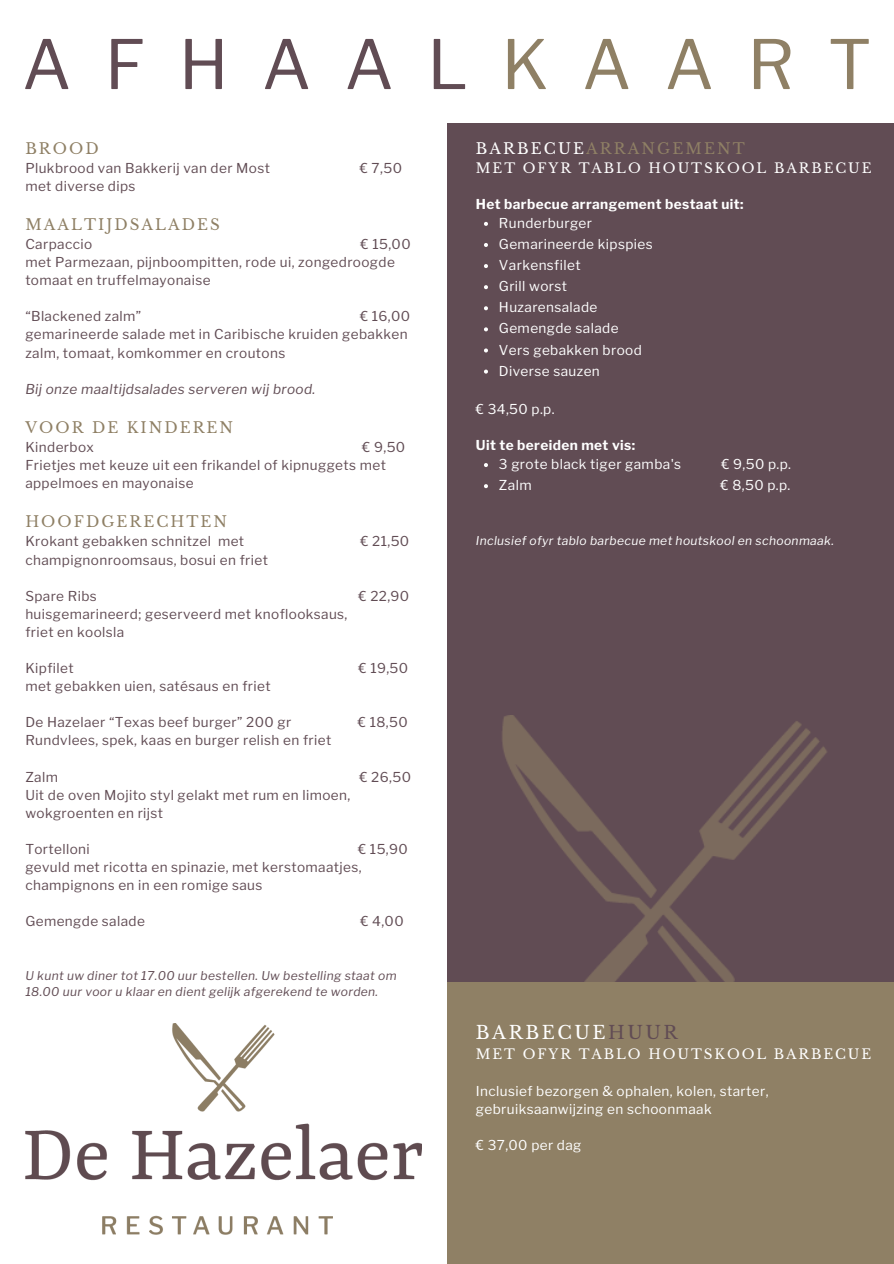
<style>
.page{position:relative;width:894px;height:1264px;background:#fff}
.page>*{position:absolute;margin:0;border:0;box-sizing:border-box;transform-origin:0 0}
.t1{font:67.5px "Libre Franklin";letter-spacing:.495em;color:#614c54}
.t2{font:18px "Libre Baskerville";letter-spacing:.14em;color:#fff}
.t3{font:15px "Libre Baskerville";letter-spacing:.135em;color:#8f8065}
.t4{font:13.5px/18.1px "Libre Franklin";letter-spacing:.03em;color:#614c54}
.t5{font:13.5px/18px "Libre Franklin";letter-spacing:.03em;color:#fff}
.t6{font:13.5px "Libre Baskerville";letter-spacing:.14em;color:#fff}
.t7{font:700 13.5px "Libre Franklin";letter-spacing:.03em;color:#fff}
.t8{font:italic 13.5px "Libre Franklin";letter-spacing:.03em;color:#614c54}
.t9{font:italic 12px/16px "Libre Franklin";letter-spacing:.03em;color:#614c54}
.t10{font:italic 12px "Libre Franklin";letter-spacing:.03em;color:#fff}
.s1{color:#8f8065}
.s2{color:#fff}
.s3{color:#614c54}
</style>
<div class="page">
<img style="left:25px;top:1023px;width:396px;height:211px">
<div style="left:446px;top:124px;width:447px;height:858px;background:#614c54"></div>
<img style="left:394px;top:715px;width:433px;height:319px">
<div style="left:446px;top:982px;width:447px;height:281px;background:#8f8065"></div>
<svg style="left:484px;top:222px;width:4px;height:4px"></svg>
<svg style="left:484px;top:243px;width:4px;height:4px"></svg>
<svg style="left:484px;top:264px;width:4px;height:4px"></svg>
<svg style="left:484px;top:285px;width:4px;height:4px"></svg>
<svg style="left:484px;top:306px;width:4px;height:4px"></svg>
<svg style="left:484px;top:327px;width:4px;height:4px"></svg>
<svg style="left:484px;top:348px;width:4px;height:4px"></svg>
<svg style="left:484px;top:369px;width:4px;height:4px"></svg>
<svg style="left:484px;top:463px;width:4px;height:4px"></svg>
<svg style="left:484px;top:484px;width:4px;height:4px"></svg>
<h2 class="t1" style="left:22px;top:24px;width:850px">AFHAAL<span class="s1">KAART</span></h2>
<h3 class="t3" style="left:25px;top:139px;width:75px">BROOD</h3>
<h3 class="t4" style="left:25px;top:159px;width:246px">Plukbrood van Bakkerij van der Most</h3>
<h3 class="t4" style="left:359px;top:159px;width:44px">€ 7,50</h3>
<h3 class="t4" style="left:25px;top:177px;width:112px">met diverse dips</h3>
<p class="t3" style="left:25px;top:215px;width:196px">MAALTIJDSALADES</p>
<p class="t4" style="left:25px;top:235px;width:68px">Carpaccio</p>
<p class="t4" style="left:25px;top:235px;width:387px;text-indent:335px">€ 15,00 met Parmezaan, pijnboompitten, rode ui, zongedroogde tomaat en truffelmayonaise</p>
<p class="t4" style="left:25px;top:307px;width:117px">“Blackened zalm”</p>
<p class="t4" style="left:25px;top:307px;width:386px;text-indent:334px">€ 16,00 gemarineerde salade met in Caribische kruiden gebakken zalm, tomaat, komkommer en croutons</p>
<p class="t8" style="left:25px;top:380px;width:291px">Bij onze maaltijdsalades serveren wij brood.</p>
<p class="t3" style="left:25px;top:418px;width:209px">VOOR DE KINDEREN</p>
<p class="t4" style="left:25px;top:438px;width:70px">Kinderbox</p>
<p class="t4" style="left:25px;top:438px;width:381px;text-indent:337px">€ 9,50<br>Frietjes met keuze uit een frikandel of kipnuggets met appelmoes en mayonaise</p>
<p class="t3" style="left:25px;top:513px;width:203px">HOOFDGERECHTEN</p>
<p class="t4" style="left:25px;top:532px;width:220px">Krokant gebakken schnitzel met</p>
<p class="t4" style="left:360px;top:532px;width:50px">€ 21,50</p>
<p class="t4" style="left:25px;top:550px;width:244px">champignonroomsaus, bosui en friet</p>
<p class="t4" style="left:25px;top:586px;width:73px">Spare Ribs</p>
<p class="t4" style="left:358px;top:586px;width:52px">€ 22,90</p>
<p class="t4" style="left:25px;top:605px;width:323px">huisgemarineerd; geserveerd met knoflooksaus, friet en koolsla</p>
<p class="t4" style="left:25px;top:659px;width:50px">Kipfilet</p>
<p class="t4" style="left:358px;top:659px;width:51px">€ 19,50</p>
<p class="t4" style="left:25px;top:677px;width:247px">met gebakken uien, satésaus en friet</p>
<p class="t4" style="left:25px;top:713px;width:267px">De Hazelaer “Texas beef burger” 200 gr</p>
<p class="t4" style="left:358px;top:713px;width:51px">€ 18,50</p>
<p class="t4" style="left:25px;top:731px;width:307px">Rundvlees, spek, kaas en burger relish en friet</p>
<h4 class="t4" style="left:25px;top:767px;width:34px">Zalm</h4>
<h4 class="t4" style="left:359px;top:767px;width:53px">€ 26,50</h4>
<h4 class="t4" style="left:25px;top:785px;width:326px">Uit de oven Mojito styl gelakt met rum en limoen, wokgroenten en rijst</h4>
<h3 class="t4" style="left:25px;top:840px;width:66px">Tortelloni</h3>
<h3 class="t4" style="left:25px;top:840px;width:384px;text-indent:333px">€ 15,90 gevuld met ricotta en spinazie, met kerstomaatjes, champignons en in een romige saus</h3>
<p class="t4" style="left:25px;top:912px;width:121px">Gemengde salade</p>
<p class="t4" style="left:360px;top:912px;width:45px">€ 4,00</p>
<p class="t9" style="left:25px;top:967px;width:372px">U kunt uw diner tot 17.00 uur bestellen. Uw bestelling staat om<br>18.00 uur voor u klaar en dient gelijk afgerekend te worden.</p>
<p class="t3" style="left:476px;top:139px;width:270px"><span class="s2">BARBECUE</span>ARRANGEMENT</p>
<p class="t6" style="left:476px;top:159px;width:397px">MET OFYR TABLO HOUTSKOOL BARBECUE</p>
<h4 class="t7" style="left:476px;top:196px;width:269px">Het barbecue arrangement bestaat uit:</h4>
<h4 class="t5" style="left:499px;top:214px;width:95px">Runderburger</h4>
<h4 class="t5" style="left:499px;top:235px;width:155px">Gemarineerde kipspies</h4>
<h4 class="t5" style="left:499px;top:256px;width:83px">Varkensfilet</h4>
<h4 class="t5" style="left:499px;top:277px;width:70px">Grill worst</h4>
<h4 class="t5" style="left:499px;top:298px;width:100px">Huzarensalade</h4>
<h4 class="t5" style="left:499px;top:319px;width:121px">Gemengde salade</h4>
<h4 class="t5" style="left:499px;top:340px;width:144px">Vers gebakken brood</h4>
<h4 class="t5" style="left:499px;top:362px;width:102px">Diverse sauzen</h4>
<h4 class="t5" style="left:476px;top:400px;width:80px">€ 34,50 p.p.</h4>
<h4 class="t7" style="left:476px;top:437px;width:161px">Uit te bereiden met vis:</h4>
<h4 class="t5" style="left:499px;top:455px;width:184px">3 grote black tiger gamba's</h4>
<h4 class="t5" style="left:721px;top:455px;width:71px">€ 9,50 p.p.</h4>
<p class="t5" style="left:499px;top:476px;width:34px">Zalm</p>
<p class="t5" style="left:720px;top:476px;width:71px">€ 8,50 p.p.</p>
<p class="t10" style="left:476px;top:534px;width:359px">Inclusief ofyr tablo barbecue met houtskool en schoonmaak.</p>
<p class="t2" style="left:476px;top:1021px;width:203px">BARBECUE<span class="s3">HUUR</span></p>
<p class="t6" style="left:476px;top:1045px;width:397px">MET OFYR TABLO HOUTSKOOL BARBECUE</p>
<h2 class="t5" style="left:476px;top:1081px;width:294px">Inclusief bezorgen &amp; ophalen, kolen, starter, gebruiksaanwijzing en schoonmaak</h2>
<h4 class="t5" style="left:476px;top:1135px;width:107px">€ 37,00 per dag</h4>
</div>
